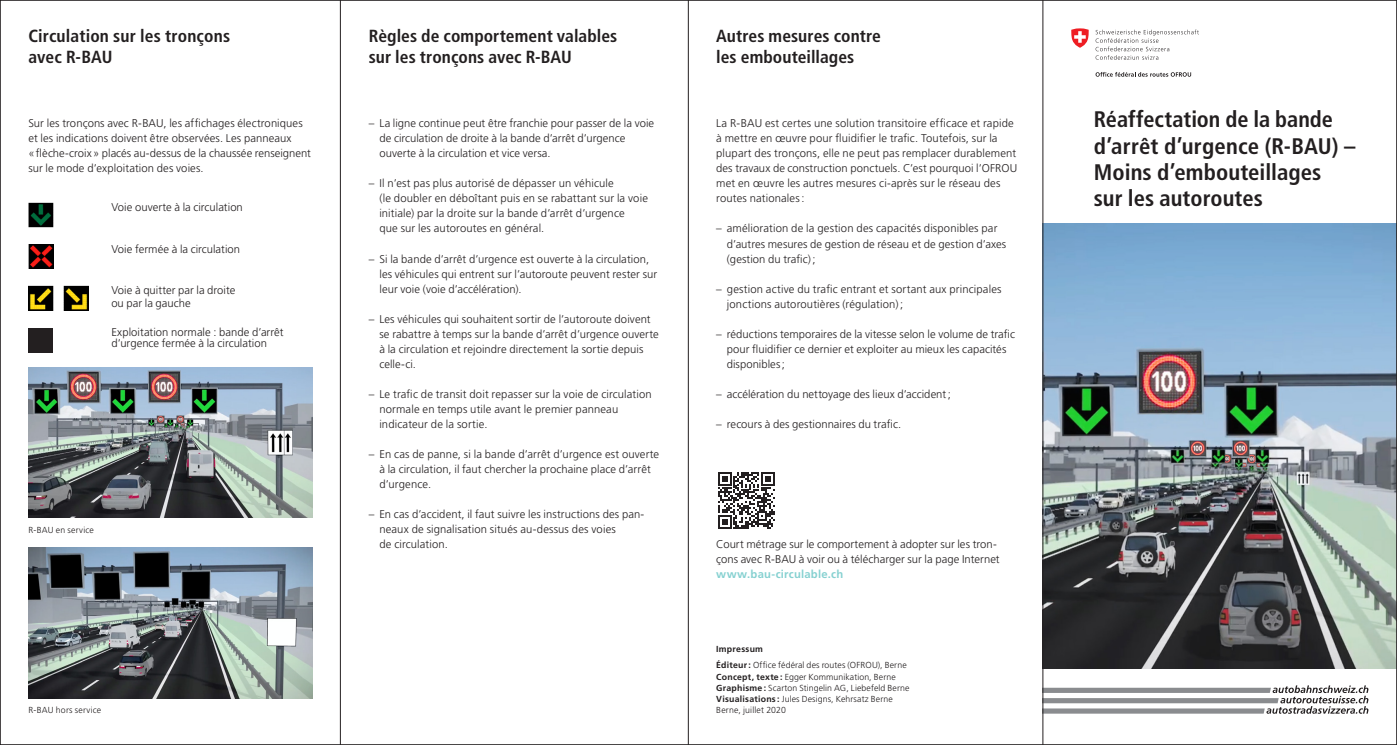
<style>
.page{position:relative;width:1397px;height:745px;background:#fff}
.page>*{position:absolute;margin:0;border:0;box-sizing:border-box;transform-origin:0 0}
.Haupttitel{font:700 condensed 22.5px/26.2px "Frutiger LT Pro";letter-spacing:.005em;color:#231f20}
.Rubrik{font:700 condensed 17.5px/21.2px "Frutiger LT Pro";letter-spacing:.005em;color:#231f20}
.Grundschrift{font:300 11.25px/15px "Frutiger LT Pro";letter-spacing:.01em;color:#231f20}
.Untertitel{font:700 11.25px "Frutiger LT Pro";letter-spacing:.02em;color:#86d1d1}
.Legende{font:300 8.75px "Frutiger LT Pro";letter-spacing:.015em;color:#231f20}
.Legende-2{font:700 8.75px "Frutiger LT Pro";letter-spacing:.03em;color:#231f20}
.s1{font-weight:700}
</style>
<div class="page">
<svg style="left:1095px;top:30px;width:103px;height:30px"></svg>
<svg style="left:1095px;top:72px;width:95px;height:5px"></svg>
<svg style="left:1071px;top:28px;width:17px;height:20px"></svg>
<img style="left:1043px;top:223px;width:351px;height:444px">
<svg style="left:1043px;top:685px;width:325px;height:28px"></svg>
<img style="left:28px;top:367px;width:284px;height:150px">
<img style="left:28px;top:547px;width:284px;height:150px">
<svg style="left:718px;top:472px;width:57px;height:57px"></svg>
<img style="left:28px;top:285px;width:25px;height:25px">
<img style="left:64px;top:285px;width:24px;height:25px">
<img style="left:28px;top:244px;width:25px;height:24px">
<img style="left:28px;top:202px;width:25px;height:25px">
<div style="left:28px;top:327px;width:25px;height:25px;background:#231f20"></div>
<hr style="left:340px;top:0;width:1px;height:744px;background:#231f20">
<hr style="left:687px;top:0;width:1px;height:744px;background:#231f20">
<hr style="left:1042px;top:0;width:1px;height:744px;background:#231f20">
<p class="Rubrik" style="left:28px;top:25px;width:203px">Circulation sur les tronçons avec R-BAU</p>
<p class="Rubrik" style="left:369px;top:25px;width:250px">Règles de comportement valables sur les tronçons avec R-BAU</p>
<p class="Rubrik" style="left:716px;top:25px;width:166px">Autres mesures contre les embouteillages</p>
<p class="Grundschrift" style="left:28px;top:116px;width:284px">Sur les tronçons avec R-BAU, les affichages électroniques et les indications doivent être observées. Les panneaux «flèche-croix» placés au-dessus de la chaussée renseignent sur le mode d’exploitation des voies.</p>
<p class="Grundschrift" style="left:716px;top:116px;width:302px">La R-BAU est certes une solution transitoire efficace et rapide à mettre en œuvre pour fluidifier le trafic. Toutefois, sur la plupart des tronçons, elle ne peut pas remplacer durablement des travaux de construction ponctuels. C’est pourquoi l’OFROU met en œuvre les autres mesures ci-après sur le réseau des routes nationales:</p>
<p class="Grundschrift" style="left:726px;top:221px;width:281px;text-indent:-11px">– amélioration de la gestion des capacités disponibles par d’autres mesures de gestion de réseau et de gestion d’axes (gestion du trafic);</p>
<p class="Grundschrift" style="left:726px;top:281px;width:276px;text-indent:-11px">– gestion active du trafic entrant et sortant aux principales jonctions autoroutières (régulation) ;</p>
<p class="Grundschrift" style="left:726px;top:326px;width:290px;text-indent:-11px">– réductions temporaires de la vitesse selon le volume de trafic pour fluidifier ce dernier et exploiter au mieux les capacités disponibles;</p>
<p class="Grundschrift" style="left:716px;top:386px;width:236px">– accélération du nettoyage des lieux d’accident;</p>
<p class="Grundschrift" style="left:716px;top:416px;width:186px">– recours à des gestionnaires du trafic.</p>
<p class="Grundschrift" style="left:379px;top:116px;width:276px;text-indent:-11px">– La ligne continue peut être franchie pour passer de la voie de circulation de droite à la bande d’arrêt d’urgence ouverte à la circulation et vice versa.</p>
<p class="Grundschrift" style="left:379px;top:176px;width:270px;text-indent:-11px">– Il n’est pas plus autorisé de dépasser un véhicule<br>(le doubler en déboîtant puis en se rabattant sur la voie initiale) par la droite sur la bande d’arrêt d’urgence<br>que sur les autoroutes en général.</p>
<p class="Grundschrift" style="left:379px;top:251px;width:279px;text-indent:-11px">– Si la bande d’arrêt d’urgence est ouverte à la circulation, les véhicules qui entrent sur l’autoroute peuvent rester sur leur voie (voie d’accélération).</p>
<p class="Grundschrift" style="left:379px;top:311px;width:281px;text-indent:-11px">– Les véhicules qui souhaitent sortir de l’autoroute doivent se rabattre à temps sur la bande d’arrêt d’urgence ouverte à la circulation et rejoindre directement la sortie depuis celle-ci.</p>
<p class="Grundschrift" style="left:379px;top:386px;width:274px;text-indent:-11px">– Le trafic de transit doit repasser sur la voie de circulation normale en temps utile avant le premier panneau indicateur de la sortie.</p>
<p class="Grundschrift" style="left:379px;top:446px;width:281px;text-indent:-11px">– En cas de panne, si la bande d’arrêt d’urgence est ouverte à la circulation, il faut chercher la prochaine place d’arrêt d’urgence.</p>
<p class="Grundschrift" style="left:379px;top:506px;width:266px;text-indent:-11px">– En cas d’accident, il faut suivre les instructions des pan&shy;neaux de signalisation situés au-dessus des voies<br>de circulation.</p>
<p class="Grundschrift" style="left:111px;top:199px;width:133px">Voie ouverte à la circulation</p>
<p class="Grundschrift" style="left:111px;top:241px;width:130px">Voie fermée à la circulation</p>
<p class="Grundschrift" style="left:111px;top:284px;width:126px;line-height:12.5px">Voie à quitter par la droite ou par la gauche</p>
<p class="Grundschrift" style="left:111px;top:326px;width:174px;line-height:11.2px">Exploitation normale : bande d’arrêt d’urgence fermée à la circulation</p>
<p class="Legende" style="left:28px;top:524px;width:67px">R-BAU en service</p>
<p class="Grundschrift" style="left:716px;top:536px;width:285px">Court métrage sur le comportement à adopter sur les tron&shy;çons avec R-BAU à voir ou à télécharger sur la page Internet</p>
<p class="Untertitel" style="left:716px;top:567px;width:128px">www.bau-circulable.ch</p>
<p class="Legende" style="left:28px;top:704px;width:74px">R-BAU hors service</p>
<p class="Legende-2" style="left:716px;top:643px;width:48px">Impressum</p>
<p class="Legende" style="left:716px;top:659px;width:192px"><span class="s1">Éditeur:</span> Office fédéral des routes (OFROU), Berne</p>
<p class="Legende" style="left:716px;top:671px;width:181px"><span class="s1">Concept, texte :</span> Egger Kommunikation, Berne</p>
<p class="Legende" style="left:716px;top:682px;width:195px"><span class="s1">Graphisme :</span> Scarton Stingelin AG, Liebefeld Berne</p>
<p class="Legende" style="left:716px;top:693px;width:178px"><span class="s1">Visualisations :</span> Jules Designs, Kehrsatz Berne</p>
<p class="Legende" style="left:716px;top:704px;width:71px">Berne, juillet 2020</p>
<p class="Haupttitel" style="left:1093px;top:106px;width:263px">Réaffectation de la bande d’arrêt d’urgence (R-BAU) –<br>Moins d’embouteillages sur les autoroutes</p>
</div>
